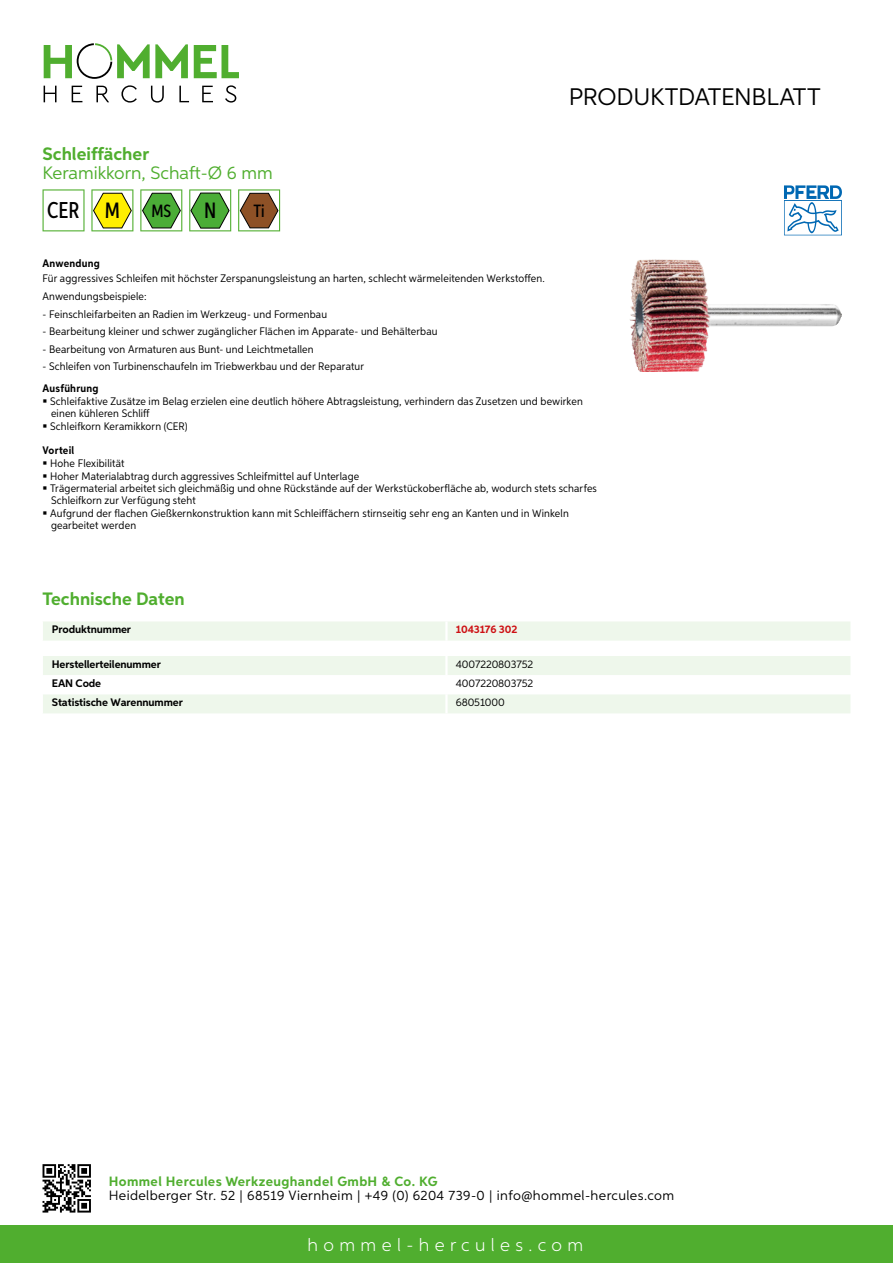
<style>
.page{position:relative;width:893px;height:1263px;background:#fff}
.page>*{position:absolute;margin:0;border:0;box-sizing:border-box;transform-origin:0 0}
.t1{font:24px "Aspira";letter-spacing:-.01em;color:#000}
.t2{font:500 22.95px "Aspira XX Nar";color:#000}
.t3{font:500 22.2px "Aspira XX Nar";color:#000}
.t4{font:700 18px "Aspira";color:#50ae2f}
.t5{font:18px "Aspira";color:#50ae2f}
.t6{font:300 18px "Aspira";letter-spacing:.3em;color:#fff}
.t7{font:500 17.85px "Aspira XX Nar";color:#000}
.t8{font:13.5px "Aspira";letter-spacing:.03em;color:#000}
.t9{font:700 13.5px "Aspira";letter-spacing:.03em;color:#50ae2f}
.t10{font:10.95px/12.5px "Aspira Nar";letter-spacing:.015em;color:#000}
.t11{font:700 10.95px "Aspira";letter-spacing:-.01em;color:#000}
.t12{font:10.95px "Aspira";letter-spacing:-.01em;color:#000}
.t13{font:700 10.95px "Aspira Nar";letter-spacing:.02em;color:#000}
.t14{font:700 10.95px "Aspira";letter-spacing:-.01em;color:#cd1013}
.s1{font-size:22.2px}
</style>
<div class="page">
<div style="left:0;top:1226px;width:893px;height:37px;background:#50ae2f"></div>
<svg style="left:43px;top:1164px;width:48px;height:48px"></svg>
<svg style="left:194px;top:45px;width:45px;height:33px"></svg>
<svg style="left:44px;top:43px;width:144px;height:36px"></svg>
<svg style="left:44px;top:86px;width:13px;height:16px"></svg>
<svg style="left:72px;top:86px;width:10px;height:16px"></svg>
<svg style="left:96px;top:86px;width:13px;height:16px"></svg>
<svg style="left:121px;top:85px;width:16px;height:18px"></svg>
<svg style="left:151px;top:86px;width:13px;height:17px"></svg>
<svg style="left:179px;top:86px;width:10px;height:16px"></svg>
<svg style="left:202px;top:86px;width:11px;height:16px"></svg>
<svg style="left:225px;top:85px;width:11px;height:18px"></svg>
<div style="left:43px;top:621px;width:807px;height:20px;background:#eef7eb"></div>
<hr style="left:445px;top:621px;width:3px;height:20px;background:#fff">
<svg style="left:43px;top:656px;width:807px;height:57px"></svg>
<hr style="left:445px;top:694px;width:3px;height:19px;background:#fff">
<svg style="left:43px;top:189px;width:42px;height:42px"></svg>
<svg style="left:91px;top:189px;width:42px;height:42px"></svg>
<svg style="left:140px;top:189px;width:42px;height:42px"></svg>
<svg style="left:189px;top:189px;width:42px;height:42px"></svg>
<svg style="left:238px;top:189px;width:42px;height:42px"></svg>
<img style="left:629px;top:259px;width:213px;height:113px">
<svg style="left:784px;top:185px;width:58px;height:50px"></svg>
<h3 class="t4" style="left:43px;top:142px;width:108px">Schleiffächer</h3>
<h3 class="t5" style="left:43px;top:162px;width:232px">Keramikkorn, Schaft-Ø 6 mm</h3>
<h2 class="t2" style="left:47px;top:196px;width:74px">CER <span class="s1">M</span></h2>
<h3 class="t7" style="left:151px;top:200px;width:21px">MS</h3>
<h3 class="t3" style="left:204px;top:197px;width:14px">N</h3>
<h3 class="t7" style="left:254px;top:200px;width:13px">Ti</h3>
<h1 class="t1" style="left:569px;top:82px;width:253px">Produktdatenblatt</h1>
<p class="t13" style="left:43px;top:257px;width:59px">Anwendung</p>
<p class="t10" style="left:43px;top:270px;width:504px;line-height:17.5px">Für aggressives Schleifen mit höchster Zerspanungsleistung an harten, schlecht wärmeleitenden Werkstoffen.<br>Anwendungsbeispiele:</p>
<p class="t10" style="left:43px;top:307px;width:286px">- Feinschleifarbeiten an Radien im Werkzeug- und Formenbau</p>
<p class="t10" style="left:43px;top:325px;width:397px">- Bearbeitung kleiner und schwer zugänglicher Flächen im Apparate- und Behälterbau</p>
<p class="t10" style="left:43px;top:342px;width:273px">- Bearbeitung von Armaturen aus Bunt- und Leichtmetallen</p>
<p class="t10" style="left:43px;top:360px;width:323px">- Schleifen von Turbinenschaufeln im Triebwerkbau und der Reparatur</p>
<p class="t13" style="left:43px;top:382px;width:58px">Ausführung</p>
<p class="t10" style="left:50px;top:395px;width:534px">Schleifaktive Zusätze im Belag erzielen eine deutlich höhere Abtragsleistung, verhindern das Zusetzen und bewirken einen kühleren Schliff<br>Schleifkorn Keramikkorn (CER)</p>
<p class="t13" style="left:43px;top:444px;width:33px">Vorteil</p>
<p class="t10" style="left:50px;top:457px;width:548px">Hohe Flexibilität<br>Hoher Materialabtrag durch aggressives Schleifmittel auf Unterlage<br>Trägermaterial arbeitet sich gleichmäßig und ohne Rückstände auf der Werkstückoberfläche ab, wodurch stets scharfes Schleifkorn zur Verfügung steht<br>Aufgrund der flachen Gießkernkonstruktion kann mit Schleiffächern stirnseitig sehr eng an Kanten und in Winkeln gearbeitet werden</p>
<h3 class="t4" style="left:43px;top:587px;width:144px">Technische Daten</h3>
<p class="t11" style="left:52px;top:623px;width:81px">Produktnummer</p>
<p class="t14" style="left:456px;top:623px;width:63px">1043176 302</p>
<p class="t11" style="left:52px;top:657px;width:111px">Herstellerteilenummer</p>
<p class="t12" style="left:456px;top:657px;width:79px">4007220803752</p>
<p class="t11" style="left:52px;top:676px;width:51px">EAN Code</p>
<p class="t12" style="left:456px;top:677px;width:79px">4007220803752</p>
<p class="t11" style="left:52px;top:696px;width:132px">Statistische Warennummer</p>
<p class="t12" style="left:456px;top:696px;width:50px">68051000</p>
<p class="t9" style="left:109px;top:1172px;width:330px">Hommel Hercules Werkzeughandel GmbH &amp; Co. KG</p>
<p class="t8" style="left:109px;top:1187px;width:567px">Heidelberger Str. 52 | 68519 Viernheim | +49 (0) 6204 739-0 | info@hommel-hercules.com</p>
<h3 class="t6" style="left:307px;top:1234px;width:277px">hommel-hercules.com</h3>
</div>
